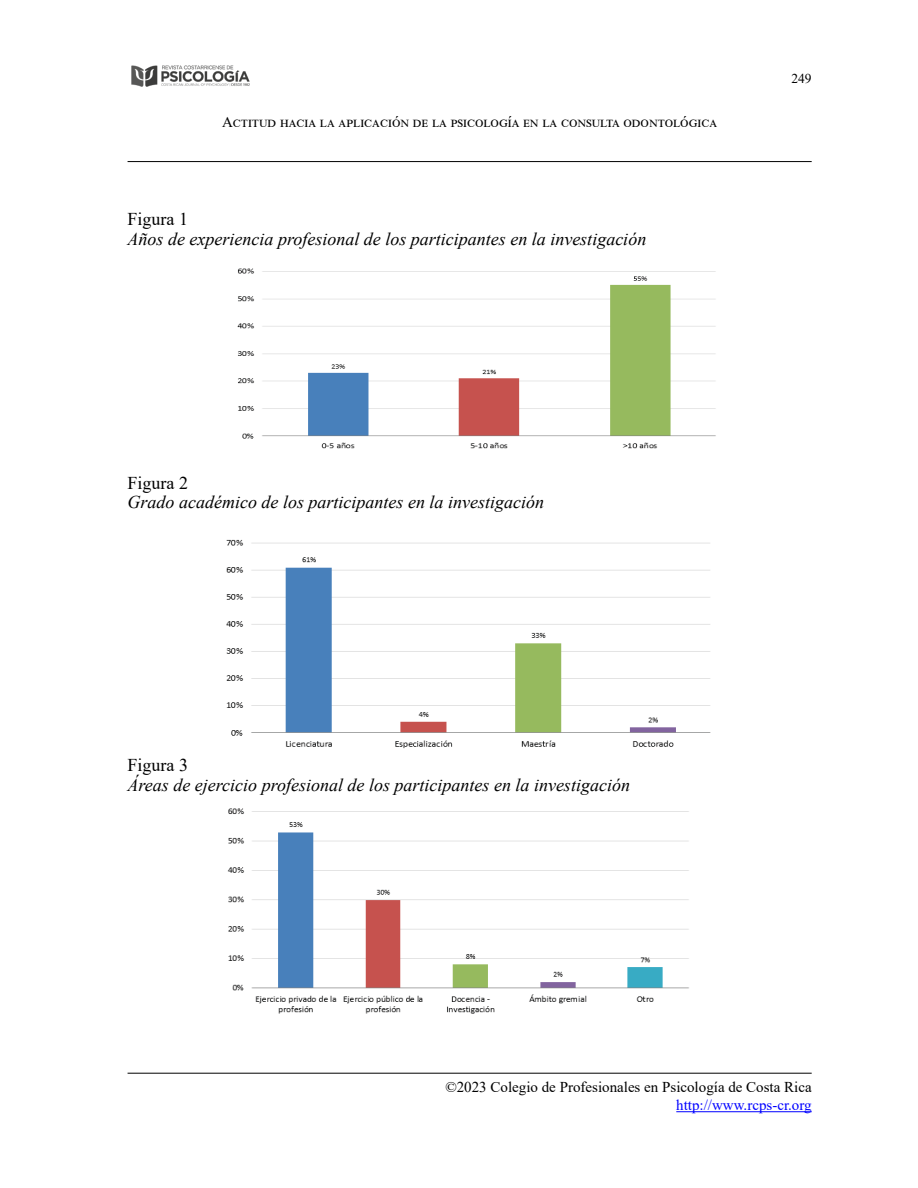
<style>
.page{position:relative;width:918px;height:1188px;background:#fff}
.page>*{position:absolute;margin:0;border:0;box-sizing:border-box;transform-origin:0 0}
.t1{font:italic 18px "Times New Roman";color:#000}
.t2{font:18px "Times New Roman";color:#000}
.t3{font:15px "Times New Roman";color:#000}
.t4{font:15px "Times New Roman";color:#00f}
.t5{font:13.5px "Times New Roman";color:#000}
</style>
<div class="page">
<hr style="left:676px;top:1111px;width:136px;height:1px;background:#00f">
<hr style="left:128px;top:161px;width:684px;height:1px;background:#000">
<hr style="left:128px;top:1073px;width:684px;height:1px;background:#000">
<img style="left:131px;top:65px;width:119px;height:22px">
<img style="left:237px;top:268px;width:479px;height:181px">
<img style="left:226px;top:539px;width:485px;height:210px">
<img style="left:227px;top:808px;width:462px;height:206px">
<p class="t3" style="left:222px;top:112px;width:497px">Actitud hacia la aplicación de la psicología en la consulta odontológica</p>
<p class="t2" style="left:128px;top:206px;width:62px">Figura 1</p>
<p class="t1" style="left:128px;top:226px;width:520px">Años de experiencia profesional de los participantes en la investigación</p>
<p class="t5" style="left:791px;top:69px;width:22px">249</p>
<p class="t2" style="left:128px;top:470px;width:62px">Figura 2</p>
<p class="t1" style="left:128px;top:490px;width:418px">Grado académico de los participantes en la investigación</p>
<p class="t2" style="left:128px;top:752px;width:62px">Figura 3</p>
<p class="t1" style="left:128px;top:772px;width:504px">Áreas de ejercicio profesional de los participantes en la investigación</p>
<p class="t3" style="left:445px;top:1077px;width:368px">©2023 Colegio de Profesionales en Psicología de Costa Rica</p>
<p class="t4" style="left:676px;top:1095px;width:137px">http://www.rcps-cr.org</p>
</div>
